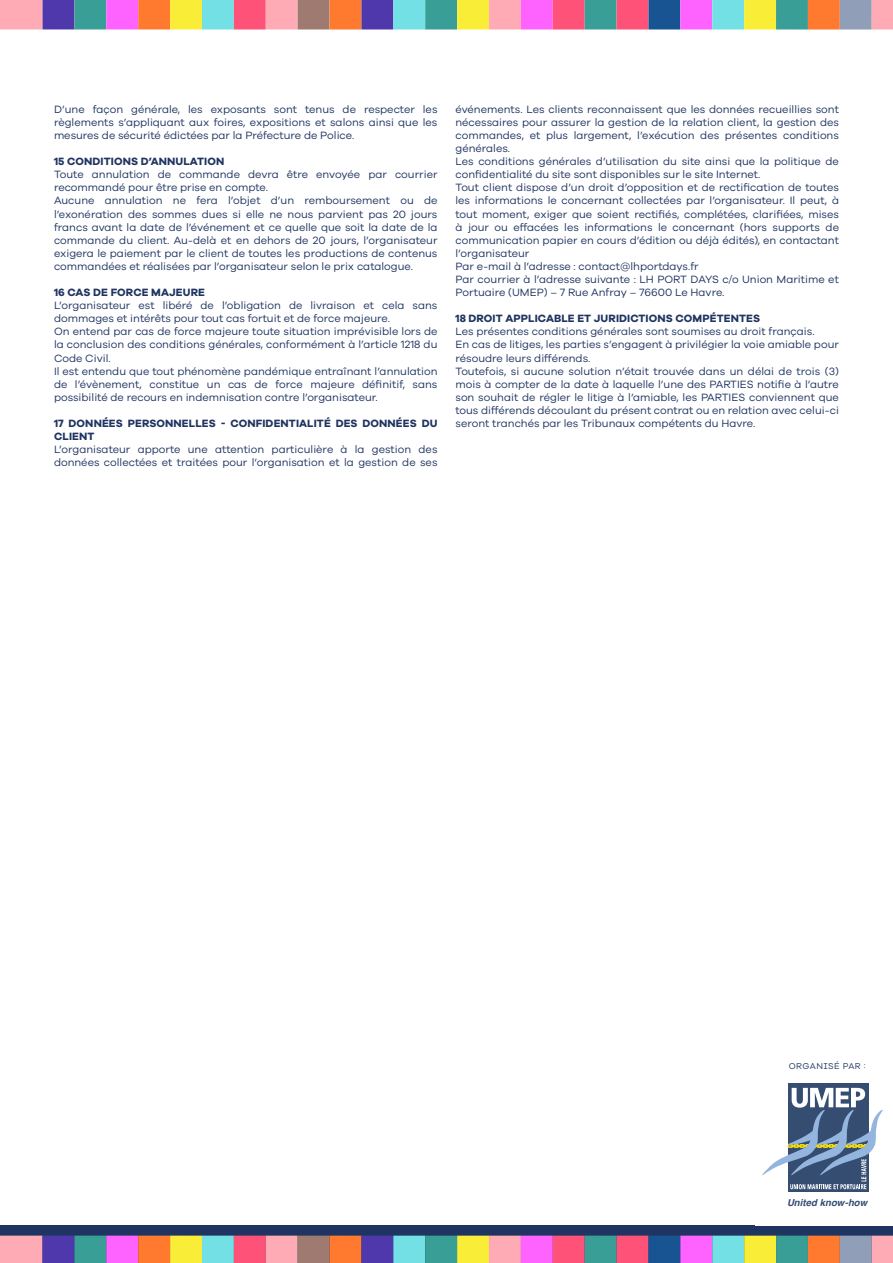
<style>
.page{position:relative;width:893px;height:1263px;background:#fff}
.page>*{position:absolute;margin:0;border:0;box-sizing:border-box;transform-origin:0 0}
.t1{font:10.95px/13px "Galano Grotesque";color:#1f3461}
.t2{font:700 10.95px/13px "Galano Grotesque";letter-spacing:.01em;color:#1f3461}
.t3{font:italic 700 9.6px "Helvetica";color:#364d72}
.t4{font:8.7px "Galano Grotesque Alt";letter-spacing:.06em;color:#1f3461}
</style>
<div class="page">
<svg style="left:0;top:0;width:43px;height:29px"></svg>
<div style="left:43px;top:0;width:31px;height:29px;background:#4f38ab"></div>
<svg style="left:74px;top:0;width:64px;height:29px;background:#9c81ca"></svg>
<div style="left:138px;top:0;width:32px;height:29px;background:#ff7a2e"></div>
<svg style="left:170px;top:0;width:32px;height:29px"></svg>
<div style="left:202px;top:0;width:32px;height:29px;background:#73e0e6"></div>
<svg style="left:234px;top:0;width:64px;height:29px;background:#fe7f97"></svg>
<div style="left:298px;top:0;width:32px;height:29px;background:#9e7a70"></div>
<svg style="left:330px;top:0;width:63px;height:29px;background:#a6596d"></svg>
<div style="left:393px;top:0;width:32px;height:30px;background:#73e0e6"></div>
<svg style="left:425px;top:0;width:96px;height:30px;background:#bcbd83"></svg>
<div style="left:521px;top:0;width:32px;height:30px;background:#ff63ff"></div>
<svg style="left:553px;top:0;width:95px;height:30px;background:#bd6e84"></svg>
<div style="left:648px;top:0;width:32px;height:29px;background:#175491"></div>
<svg style="left:680px;top:0;width:64px;height:30px;background:#baa3f2"></svg>
<div style="left:744px;top:0;width:32px;height:30px;background:#faed38"></div>
<div style="left:776px;top:0;width:32px;height:29px;background:#389e96"></div>
<svg style="left:808px;top:0;width:64px;height:30px;background:#c98e76"></svg>
<div style="left:872px;top:0;width:21px;height:30px;background:#ffabb5"></div>
<div style="left:0;top:1225px;width:893px;height:38px;background:#1f3461"></div>
<svg style="left:0;top:1235px;width:43px;height:28px"></svg>
<div style="left:43px;top:1235px;width:31px;height:28px;background:#4f38ab"></div>
<svg style="left:74px;top:1235px;width:64px;height:28px;background:#977ec7"></svg>
<div style="left:138px;top:1235px;width:32px;height:28px;background:#ff7a2e"></div>
<svg style="left:170px;top:1235px;width:32px;height:28px"></svg>
<div style="left:202px;top:1235px;width:32px;height:28px;background:#73e0e6"></div>
<svg style="left:234px;top:1235px;width:64px;height:28px;background:#f87c94"></svg>
<div style="left:298px;top:1235px;width:32px;height:28px;background:#9e7a70"></div>
<svg style="left:330px;top:1235px;width:63px;height:28px;background:#a2576c"></svg>
<div style="left:393px;top:1235px;width:32px;height:28px;background:#73e0e6"></div>
<svg style="left:425px;top:1235px;width:96px;height:28px;background:#b6b880"></svg>
<div style="left:521px;top:1235px;width:32px;height:28px;background:#ff63ff"></div>
<svg style="left:553px;top:1235px;width:95px;height:28px;background:#b86981"></svg>
<div style="left:648px;top:1235px;width:32px;height:28px;background:#175491"></div>
<svg style="left:680px;top:1235px;width:64px;height:28px;background:#b39eed"></svg>
<div style="left:744px;top:1235px;width:32px;height:28px;background:#faed38"></div>
<div style="left:776px;top:1235px;width:32px;height:28px;background:#389e96"></div>
<svg style="left:808px;top:1235px;width:64px;height:28px;background:#c38972"></svg>
<div style="left:872px;top:1235px;width:21px;height:28px;background:#ffabb5"></div>
<svg style="left:788px;top:1083px;width:81px;height:108px"></svg>
<svg style="left:762px;top:1088px;width:121px;height:101px"></svg>
<p class="t1" style="left:54px;top:102px;width:385px;text-align:justify">D’une façon générale, les exposants sont tenus de respecter les règlements s’appliquant aux foires, expositions et salons ainsi que les mesures de sécurité édictées par la Préfecture de Police.</p>
<p class="t2" style="left:54px;top:155px;width:172px">15 CONDITIONS D’ANNULATION</p>
<p class="t1" style="left:54px;top:168px;width:385px">Toute annulation de commande devra être envoyée par courrier recommandé pour être prise en compte.<br>Aucune annulation ne fera l’objet d’un remboursement ou de l’exonération des sommes dues si elle ne nous parvient pas 20 jours francs avant la date de l’événement et ce quelle que soit la date de la commande du client. Au-delà et en dehors de 20 jours, l’organisateur exigera le paiement par le client de toutes les productions de contenus commandées et réalisées par l’organisateur selon le prix catalogue.</p>
<p class="t2" style="left:54px;top:285px;width:153px">16 CAS DE FORCE MAJEURE</p>
<p class="t1" style="left:54px;top:299px;width:385px">L’organisateur est libéré de l’obligation de livraison et cela sans dommages et intérêts pour tout cas fortuit et de force majeure.<br>On entend par cas de force majeure toute situation imprévisible lors de la conclusion des conditions générales, conformément à l’article 1218 du Code Civil.<br>Il est entendu que tout phénomène pandémique entraînant l’annulation de l’évènement, constitue un cas de force majeure définitif, sans possibilité de recours en indemnisation contre l’organisateur.</p>
<p class="t2" style="left:54px;top:416px;width:385px">17 DONNÉES PERSONNELLES - CONFIDENTIALITÉ DES DONNÉES DU<br>CLIENT</p>
<p class="t1" style="left:54px;top:443px;width:385px">L’organisateur apporte une attention particulière à la gestion des données collectées et traitées pour l’organisation et la gestion de ses</p>
<p class="t1" style="left:455px;top:102px;width:385px">événements. Les clients reconnaissent que les données recueillies sont nécessaires pour assurer la gestion de la relation client, la gestion des commandes, et plus largement, l’exécution des présentes conditions générales.<br>Les conditions générales d’utilisation du site ainsi que la politique de confidentialité du site sont disponibles sur le site Internet.<br>Tout client dispose d’un droit d’opposition et de rectification de toutes les informations le concernant collectées par l’organisateur. Il peut, à tout moment, exiger que soient rectifiés, complétées, clarifiées, mises à jour ou effacées les informations le concernant (hors supports de communication papier en cours d’édition ou déjà édités), en contactant l’organisateur<br>Par e-mail à l’adresse : contact@lhportdays.fr<br>Par courrier à l’adresse suivante : LH PORT DAYS c/o Union Maritime et Portuaire (UMEP) – 7 Rue Anfray – 76600 Le Havre.</p>
<p class="t2" style="left:455px;top:312px;width:306px">18 DROIT APPLICABLE ET JURIDICTIONS COMPÉTENTES</p>
<p class="t1" style="left:455px;top:325px;width:385px">Les présentes conditions générales sont soumises au droit français.<br>En cas de litiges, les parties s’engagent à privilégier la voie amiable pour résoudre leurs différends.<br>Toutefois, si aucune solution n’était trouvée dans un délai de trois (3) mois à compter de la date à laquelle l’une des PARTIES notifie à l’autre son souhait de régler le litige à l’amiable, les PARTIES conviennent que tous différends découlant du présent contrat ou en relation avec celui-ci seront tranchés par les Tribunaux compétents du Havre.</p>
<p class="t4" style="left:789px;top:1060px;width:78px">ORGANISÉ PAR :</p>
<p class="t3" style="left:787px;top:1195px;width:82px">United know-how</p>
</div>
